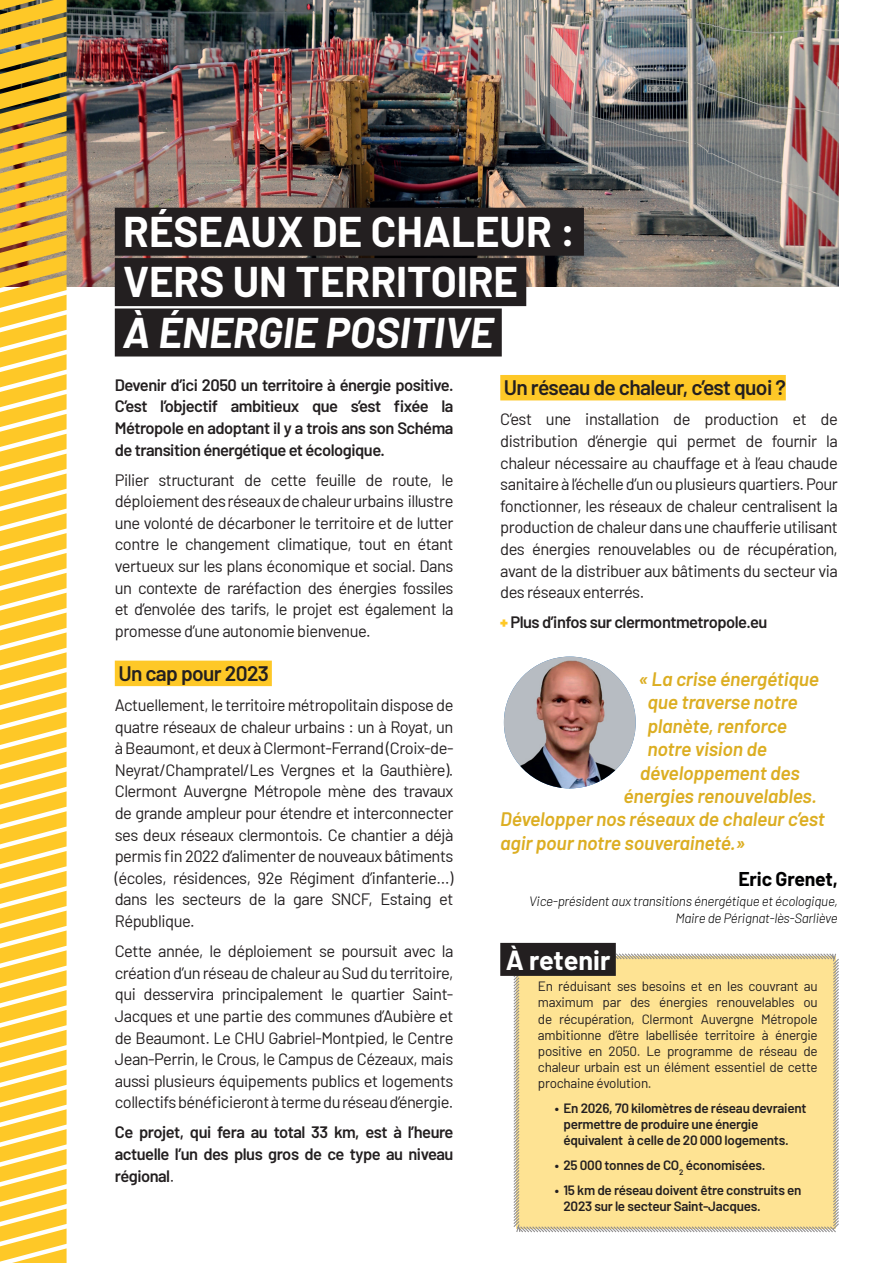
<style>
.page{position:relative;width:893px;height:1263px;background:#fff}
.page>*{position:absolute;margin:0;border:0;box-sizing:border-box;transform-origin:0 0}
.t1{font:700 42px/50.4px "Barlow";color:#fff}
.t2{font:italic 700 42px "Barlow";color:#fff}
.t3{font:700 27px "Barlow";letter-spacing:-.005em;color:#fff}
.t4{font:600 21px "Barlow";letter-spacing:-.03em;color:#231f20}
.t5{font:italic 600 19.5px "Barlow";letter-spacing:-.01em;color:#dcae22}
.t6{font:700 19.5px "Barlow";letter-spacing:-.01em;color:#000001}
.t7{font:16.5px/21.6px "Barlow";letter-spacing:-.03em;color:#231f20;text-align:justify}
.t8{font:600 16.5px/21.6px "Barlow";letter-spacing:-.03em;color:#231f20;text-align:justify}
.t9{font:13.5px/16.2px "Barlow";letter-spacing:-.02em;color:#231f20;text-align:justify}
.t10{font:600 13.5px/16.2px "Barlow";letter-spacing:-.02em;color:#231f20}
.t11{font:italic 300 13.5px/16.2px "Barlow";letter-spacing:-.02em;color:#000001;text-align:right}
.s1{font-weight:400}
.s2{font-weight:900;color:#fec827}
</style>
<div class="page">
<img style="left:67px;top:0;width:772px;height:287px">
<div style="left:115px;top:661px;width:157px;height:25px;background:#fec827"></div>
<div style="left:500px;top:375px;width:286px;height:25px;background:#fec827"></div>
<div style="left:115px;top:208px;width:469px;height:48px;background:#231f20"></div>
<div style="left:115px;top:258px;width:411px;height:48px;background:#231f20"></div>
<div style="left:115px;top:308px;width:387px;height:48px;background:#231f20"></div>
<img style="left:504px;top:657px;width:132px;height:131px;border-radius:66px">
<svg style="left:0;top:0;width:67px;height:1263px;background:#f6cb50"></svg>
<svg style="left:513px;top:953px;width:326px;height:280px;background:#fae095"></svg>
<div style="left:500px;top:943px;width:116px;height:33px;background:#231f20"></div>
<h1 class="t1" style="left:123px;top:203px;width:454px">RÉSEAUX DE CHALEUR :<br>VERS UN TERRITOIRE</h1>
<h1 class="t2" style="left:123px;top:301px;width:372px">À ÉNERGIE POSITIVE</h1>
<p class="t8" style="left:115px;top:373px;width:340px">Devenir d’ici 2050 un territoire à énergie positive.<br>C’est l’objectif ambitieux que s’est fixée la Métropole en adoptant il y a trois ans son Schéma de transition énergétique et écologique.</p>
<p class="t7" style="left:115px;top:468px;width:340px">Pilier structurant de cette feuille de route, le déploiement des réseaux de chaleur urbains illustre une volonté de décarboner le territoire et de lutter contre le changement climatique, tout en étant vertueux sur les plans économique et social. Dans un contexte de raréfaction des énergies fossiles et d’envolée des tarifs, le projet est également la promesse d’une autonomie bienvenue.</p>
<p class="t4" style="left:118px;top:658px;width:152px">Un cap pour 2023</p>
<p class="t7" style="left:115px;top:693px;width:340px">Actuellement, le territoire métropolitain dispose de quatre réseaux de chaleur urbains : un à Royat, un à Beaumont, et deux à Clermont-Ferrand (Croix-de-Neyrat/Champratel/Les Vergnes et la Gauthière).<br>Clermont Auvergne Métropole mène des travaux de grande ampleur pour étendre et interconnecter ses deux réseaux clermontois. Ce chantier a déjà permis fin 2022 d’alimenter de nouveaux bâtiments (écoles, résidences, 92e Régiment d’infanterie…) dans les secteurs de la gare SNCF, Estaing et République.</p>
<p class="t7" style="left:115px;top:939px;width:340px">Cette année, le déploiement se poursuit avec la création d’un réseau de chaleur au Sud du territoire, qui desservira principalement le quartier Saint-Jacques et une partie des communes d’Aubière et de Beaumont. Le CHU Gabriel-Montpied, le Centre Jean-Perrin, le Crous, le Campus de Cézeaux, mais aussi plusieurs équipements publics et logements collectifs bénéficieront à terme du réseau d’énergie.</p>
<p class="t8" style="left:115px;top:1120px;width:340px">Ce projet, qui fera au total 33 km, est à l’heure actuelle l’un des plus gros de ce type au niveau régional<span class="s1">.</span></p>
<p class="t4" style="left:504px;top:372px;width:283px">Un réseau de chaleur, c’est quoi ?</p>
<p class="t7" style="left:500px;top:407px;width:339px">C’est une installation de production et de distribution d’énergie qui permet de fournir la chaleur nécessaire au chauffage et à l’eau chaude sanitaire à l’échelle d’un ou plusieurs quartiers. Pour fonctionner, les réseaux de chaleur centralisent la production de chaleur dans une chaufferie utilisant des énergies renouvelables ou de récupération, avant de la distribuer aux bâtiments du secteur via des réseaux enterrés.</p>
<p class="t8" style="left:500px;top:610px;width:269px"><span class="s2">+</span> Plus d’infos sur clermontmetropole.eu</p>
<p class="t5" style="left:638px;top:665px;width:182px">« La crise énergétique</p>
<p class="t5" style="left:647px;top:688px;width:152px">que traverse notre</p>
<p class="t5" style="left:647px;top:711px;width:141px">planète, renforce</p>
<p class="t5" style="left:647px;top:735px;width:121px">notre vision de</p>
<p class="t5" style="left:640px;top:758px;width:161px">développement des</p>
<p class="t5" style="left:623px;top:782px;width:195px">énergies renouvelables.</p>
<p class="t5" style="left:500px;top:805px;width:326px">Développer nos réseaux de chaleur c’est</p>
<p class="t5" style="left:500px;top:828px;width:247px">agir pour notre souveraineté.»</p>
<p class="t6" style="left:738px;top:864px;width:101px">Eric Grenet,</p>
<p class="t11" style="left:529px;top:892px;width:310px">Vice-président aux transitions énergétique et écologique,<br>Maire de Pérignat-lès-Sarliève</p>
<h2 class="t3" style="left:506px;top:940px;width:106px">À retenir</h2>
<p class="t9" style="left:538px;top:977px;width:281px">En réduisant ses besoins et en les couvrant au maximum par des énergies renouvelables ou de récupération, Clermont Auvergne Métropole ambitionne d’être labellisée territoire à énergie positive en 2050. Le programme de réseau de chaleur urbain est un élément essentiel de cette prochaine évolution.</p>
<p class="t10" style="left:563px;top:1099px;width:245px;text-indent:-9px">• En 2026, 70 kilomètres de réseau devraient permettre de produire une énergie équivalent à celle de 20 000 logements.</p>
<p class="t10" style="left:555px;top:1156px;width:212px">• 25 000 tonnes de CO<sub>2</sub> économisées.</p>
<p class="t10" style="left:563px;top:1181px;width:240px;text-indent:-9px">• 15 km de réseau doivent être construits en<br>2023 sur le secteur Saint-Jacques.</p>
</div>
